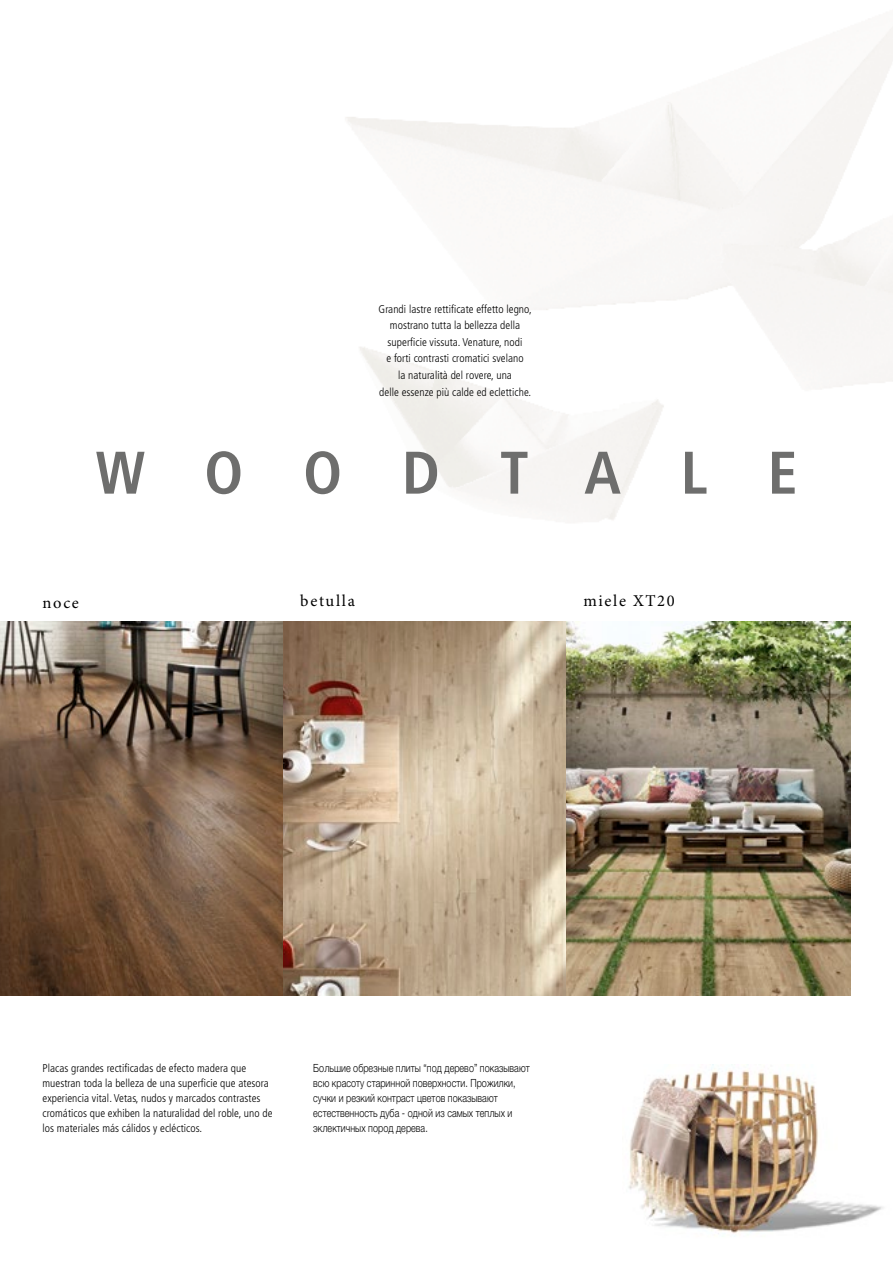
<style>
.page{position:relative;width:893px;height:1263px;background:#fff}
.page>*{position:absolute;margin:0;border:0;box-sizing:border-box;transform-origin:0 0}
.t1{font:700 condensed 60px "Frutiger LT Std";letter-spacing:1em;color:#6e6e6d}
.t2{font:16.5px "Minion Pro";letter-spacing:.1em;color:#000}
.t3{font:300 condensed 11.25px/16.5px "Frutiger LT Std";letter-spacing:.005em;color:#000;text-align:center}
.t4{font:300 11.25px/15px "Helvetica Neue";letter-spacing:.005em;color:#000;scale:.8 1}
</style>
<div class="page">
<img style="left:0;top:621px;width:850px;height:374px">
<img style="left:628px;top:1064px;width:255px;height:170px">
<p class="t3" style="left:379px;top:301px;width:155px">Grandi lastre rettificate effetto legno, mostrano tutta la bellezza della superficie vissuta. Venature, nodi<br>e forti contrasti cromatici svelano<br>la naturalità del rovere, una<br>delle essenze più calde ed eclettiche.</p>
<h1 class="t1" style="left:95px;top:437px;width:704px">WOODTALE</h1>
<h2 class="t2" style="left:43px;top:593px;width:38px">noce</h2>
<h2 class="t2" style="left:300px;top:591px;width:56px">betulla</h2>
<h2 class="t2" style="left:583px;top:591px;width:93px">miele XT20</h2>
<p class="t3" style="left:43px;top:1060px;width:231px;line-height:15px;text-align:left">Placas grandes rectificadas de efecto madera que muestran toda la belleza de una superficie que atesora experiencia vital. Vetas, nudos y marcados contrastes cromáticos que exhiben la naturalidad del roble, uno de los materiales más cálidos y eclécticos.</p>
<p class="t4" style="left:313px;top:1060px;width:272px">Большие обрезные плиты “под дерево” показывают всю красоту старинной поверхности. Прожилки, сучки и резкий контраст цветов показывают естественность дуба - одной из самых теплых и эклектичных пород дерева.</p>
</div>
